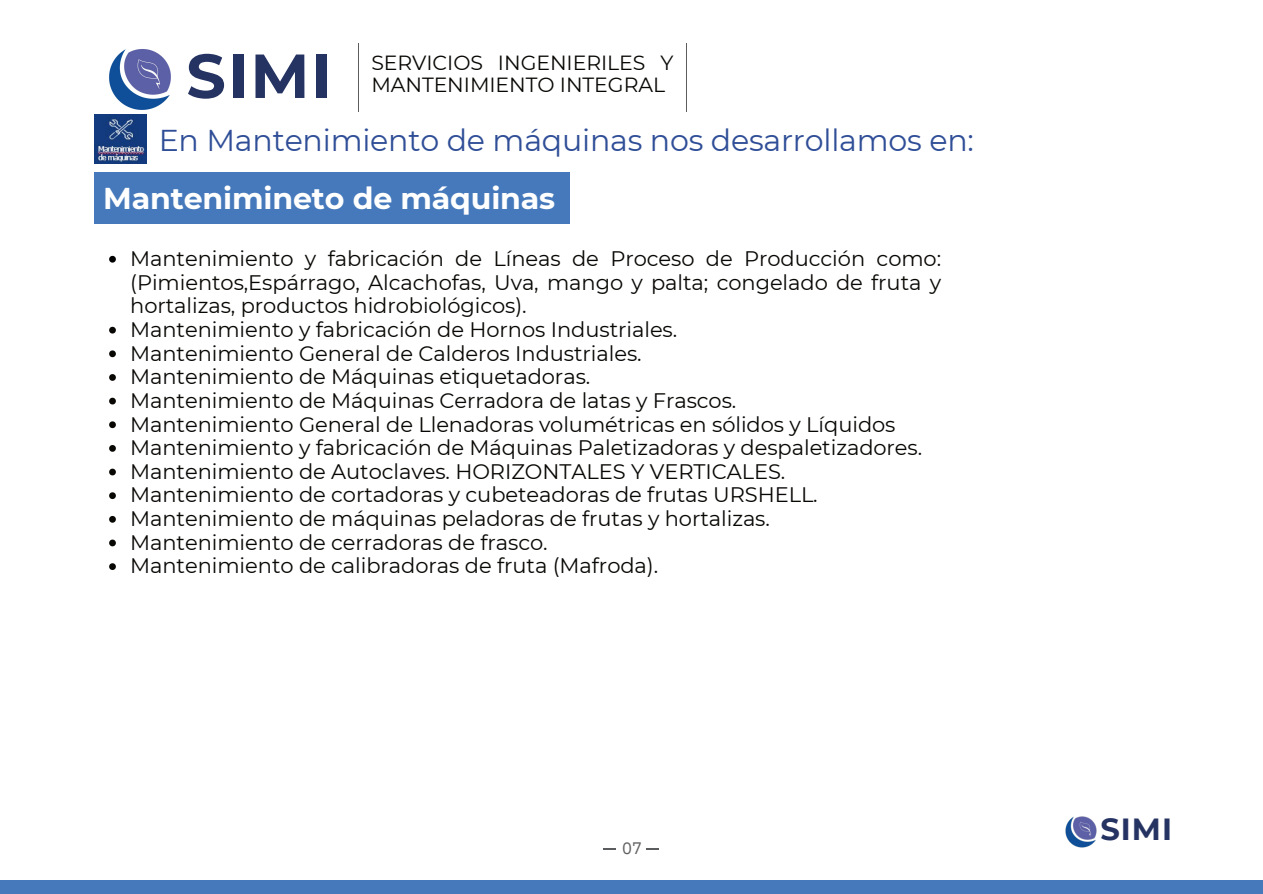
<style>
.page{position:relative;width:1263px;height:894px;background:#fff}
.page>*{position:absolute;margin:0;border:0;box-sizing:border-box;transform-origin:0 0}
.t1{font:700 61.95px "Montserrat";color:#253363}
.t2{font:700 30.45px "Montserrat";color:#253363}
.t3{font:30.15px "Montserrat";letter-spacing:-.005em;color:#2f4e97}
.t4{font:700 30px "Montserrat";letter-spacing:-.005em;color:#fff}
.t5{font:21px/23.7px "Montserrat";letter-spacing:-.005em;color:#080704}
.t6{font:20.4px "Montserrat";letter-spacing:-.005em;color:#080704}
.t7{font:16.65px "IBM Plex Sans";color:#626160}
</style>
<div class="page">
<svg style="left:604px;top:848px;width:12px;height:1px"></svg>
<div style="left:0;top:879px;width:1263px;height:14px;background:#4579bb"></div>
<svg style="left:647px;top:848px;width:12px;height:1px"></svg>
<img style="left:95px;top:114px;width:51px;height:50px">
<div style="left:94px;top:172px;width:466px;height:52px;background:#4579bb"></div>
<hr style="left:358px;top:43px;width:1px;height:68px;background:#5b5c5d">
<hr style="left:686px;top:43px;width:1px;height:68px;background:#5b5c5d">
<img style="left:103px;top:49px;width:68px;height:66px">
<svg style="left:109px;top:256px;width:7px;height:6px"></svg>
<svg style="left:109px;top:327px;width:7px;height:6px"></svg>
<svg style="left:109px;top:350px;width:7px;height:7px"></svg>
<svg style="left:109px;top:374px;width:7px;height:7px"></svg>
<svg style="left:109px;top:397px;width:7px;height:7px"></svg>
<svg style="left:109px;top:421px;width:7px;height:7px"></svg>
<svg style="left:109px;top:445px;width:7px;height:6px"></svg>
<svg style="left:109px;top:468px;width:7px;height:7px"></svg>
<svg style="left:109px;top:492px;width:7px;height:7px"></svg>
<svg style="left:109px;top:516px;width:7px;height:6px"></svg>
<svg style="left:109px;top:539px;width:7px;height:7px"></svg>
<svg style="left:109px;top:563px;width:7px;height:7px"></svg>
<img style="left:1065px;top:816px;width:32px;height:32px">
<h1 class="t1" style="left:186px;top:31px;width:147px">SIMI</h1>
<p class="t6" style="left:371px;top:48px;width:304px">SERVICIOS INGENIERILES Y</p>
<p class="t6" style="left:371px;top:71px;width:295px">MANTENIMIENTO INTEGRAL</p>
<h3 class="t3" style="left:159px;top:119px;width:817px">En Mantenimiento de máquinas nos desarrollamos en:</h3>
<h3 class="t4" style="left:103px;top:176px;width:453px">Mantenimineto de máquinas</h3>
<p class="t5" style="left:130px;top:246px;width:812px">Mantenimiento y fabricación de Líneas de Proceso de Producción como: (Pimientos,Espárrago, Alcachofas, Uva, mango y palta; congelado de fruta y hortalizas, productos hidrobiológicos).<br>Mantenimiento y fabricación de Hornos Industriales.<br>Mantenimiento General de Calderos Industriales.<br>Mantenimiento de Máquinas etiquetadoras.<br>Mantenimiento de Máquinas Cerradora de latas y Frascos.<br>Mantenimiento General de Llenadoras volumétricas en sólidos y Líquidos Mantenimiento y fabricación de Máquinas Paletizadoras y despaletizadores.<br>Mantenimiento de Autoclaves. HORIZONTALES Y VERTICALES.<br>Mantenimiento de cortadoras y cubeteadoras de frutas URSHELL.<br>Mantenimiento de máquinas peladoras de frutas y hortalizas.<br>Mantenimiento de cerradoras de frasco.<br>Mantenimiento de calibradoras de fruta (Mafroda).</p>
<p class="t7" style="left:622px;top:835px;width:21px">07</p>
<h2 class="t2" style="left:1100px;top:806px;width:73px">SIMI</h2>
</div>
